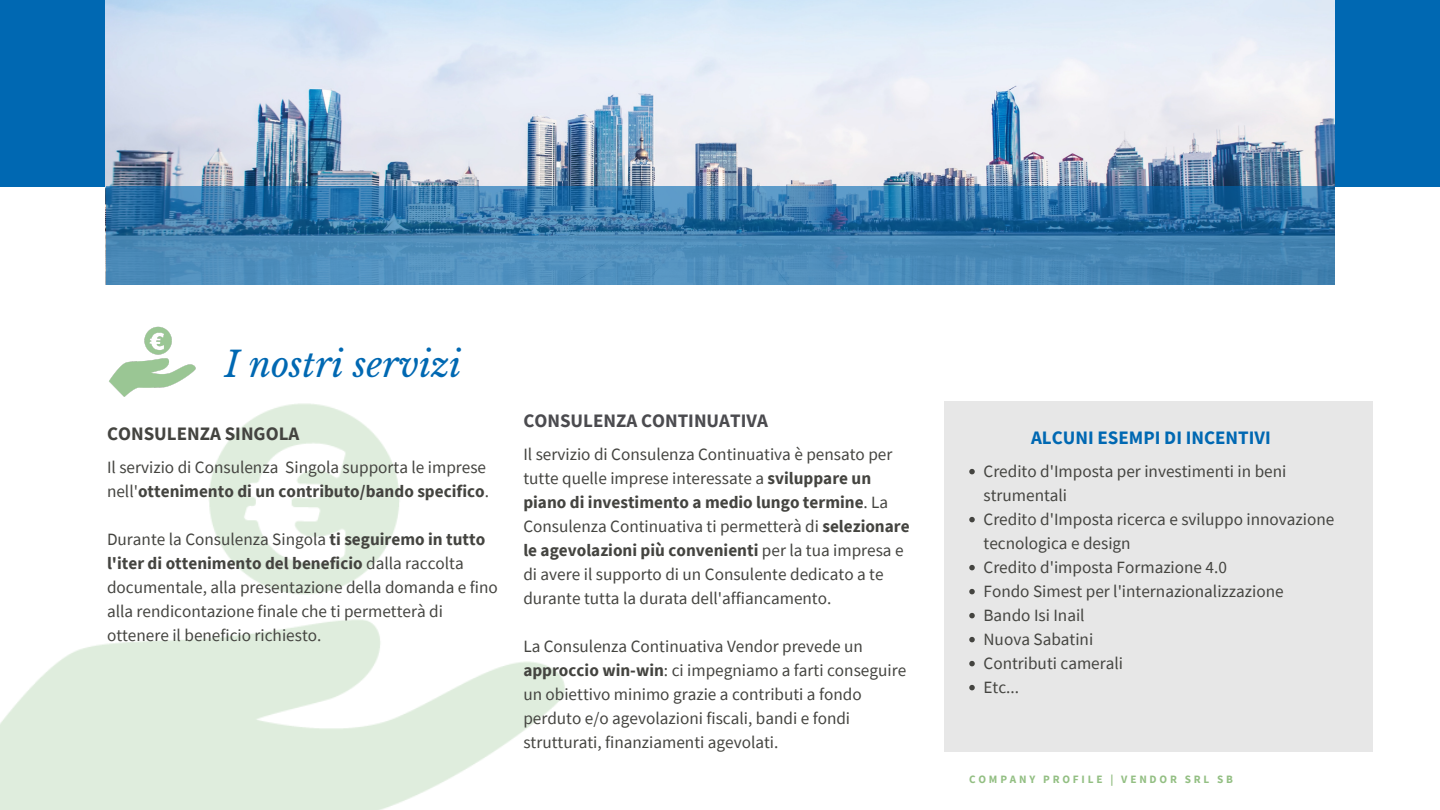
<style>
.page{position:relative;width:1440px;height:810px;background:#fff}
.page>*{position:absolute;margin:0;border:0;box-sizing:border-box;transform-origin:0 0}
.t1{font:italic 35px "Libre Baskerville";color:#0068b2}
.t2{font:700 19px "Source Sans Pro";color:#0068b2}
.t3{font:700 19px "Source Sans Pro";color:#4b4b4f}
.t4{font:700 19px "Source Sans Pro";color:#444440}
.t5{font:17.2px/24px "Source Sans Pro";color:#444440}
.t6{font:700 11.2px "Source Sans Pro";letter-spacing:.25em;color:#93bf83}
.s1{font-weight:700}
</style>
<div class="page">
<div style="left:0;top:0;width:1440px;height:187px;background:#0068b2"></div>
<img style="left:106px;top:0;width:1228px;height:187px">
<svg style="left:106px;top:187px;width:1228px;height:98px;background:#3d7eaf"></svg>
<img style="left:0;top:396px;width:565px;height:414px">
<img style="left:109px;top:326px;width:87px;height:70px">
<div style="left:944px;top:402px;width:428px;height:350px;background:#e7e7e7"></div>
<svg style="left:969px;top:469px;width:6px;height:5px"></svg>
<svg style="left:969px;top:517px;width:6px;height:5px"></svg>
<svg style="left:969px;top:565px;width:6px;height:5px"></svg>
<svg style="left:969px;top:589px;width:6px;height:5px"></svg>
<svg style="left:969px;top:613px;width:6px;height:5px"></svg>
<svg style="left:969px;top:637px;width:6px;height:5px"></svg>
<svg style="left:969px;top:661px;width:6px;height:5px"></svg>
<svg style="left:969px;top:685px;width:6px;height:5px"></svg>
<h1 class="t1" style="left:225px;top:343px;width:238px">I nostri servizi</h1>
<p class="t4" style="left:107px;top:422px;width:194px">CONSULENZA SINGOLA</p>
<p class="t5" style="left:107px;top:455px;width:383px">Il servizio di Consulenza Singola supporta le imprese nell'<span class="s1">ottenimento di un contributo/bando specifico</span>.</p>
<p class="t5" style="left:107px;top:527px;width:392px">Durante la Consulenza Singola <span class="s1">ti seguiremo in tutto l'iter di ottenimento del beneficio</span> dalla raccolta documentale, alla presentazione della domanda e fino alla rendicontazione finale che ti permetterà di ottenere il beneficio richiesto.</p>
<p class="t3" style="left:523px;top:408px;width:246px">CONSULENZA CONTINUATIVA</p>
<p class="t5" style="left:523px;top:441px;width:388px">Il servizio di Consulenza Continuativa è pensato per tutte quelle imprese interessate a <span class="s1">sviluppare un piano di investimento a medio lungo termine</span>. La Consulenza Continuativa ti permetterà di <span class="s1">selezionare le agevolazioni più convenienti</span> per la tua impresa e di avere il supporto di un Consulente dedicato a te durante tutta la durata dell'affiancamento.</p>
<p class="t5" style="left:523px;top:633px;width:384px">La Consulenza Continuativa Vendor prevede un <span class="s1">approccio win-win</span>: ci impegniamo a farti conseguire un obiettivo minimo grazie a contributi a fondo perduto e/o agevolazioni fiscali, bandi e fondi strutturati, finanziamenti agevolati.</p>
<p class="t2" style="left:1031px;top:426px;width:241px">ALCUNI ESEMPI DI INCENTIVI</p>
<p class="t5" style="left:984px;top:459px;width:352px">Credito d'Imposta per investimenti in beni strumentali<br>Credito d'Imposta ricerca e sviluppo innovazione tecnologica e design<br>Credito d'imposta Formazione 4.0<br>Fondo Simest per l'internazionalizzazione<br>Bando Isi Inail<br>Nuova Sabatini<br>Contributi camerali<br>Etc...</p>
<p class="t6" style="left:969px;top:771px;width:265px">COMPANY PROFILE | VENDOR SRL SB</p>
</div>
